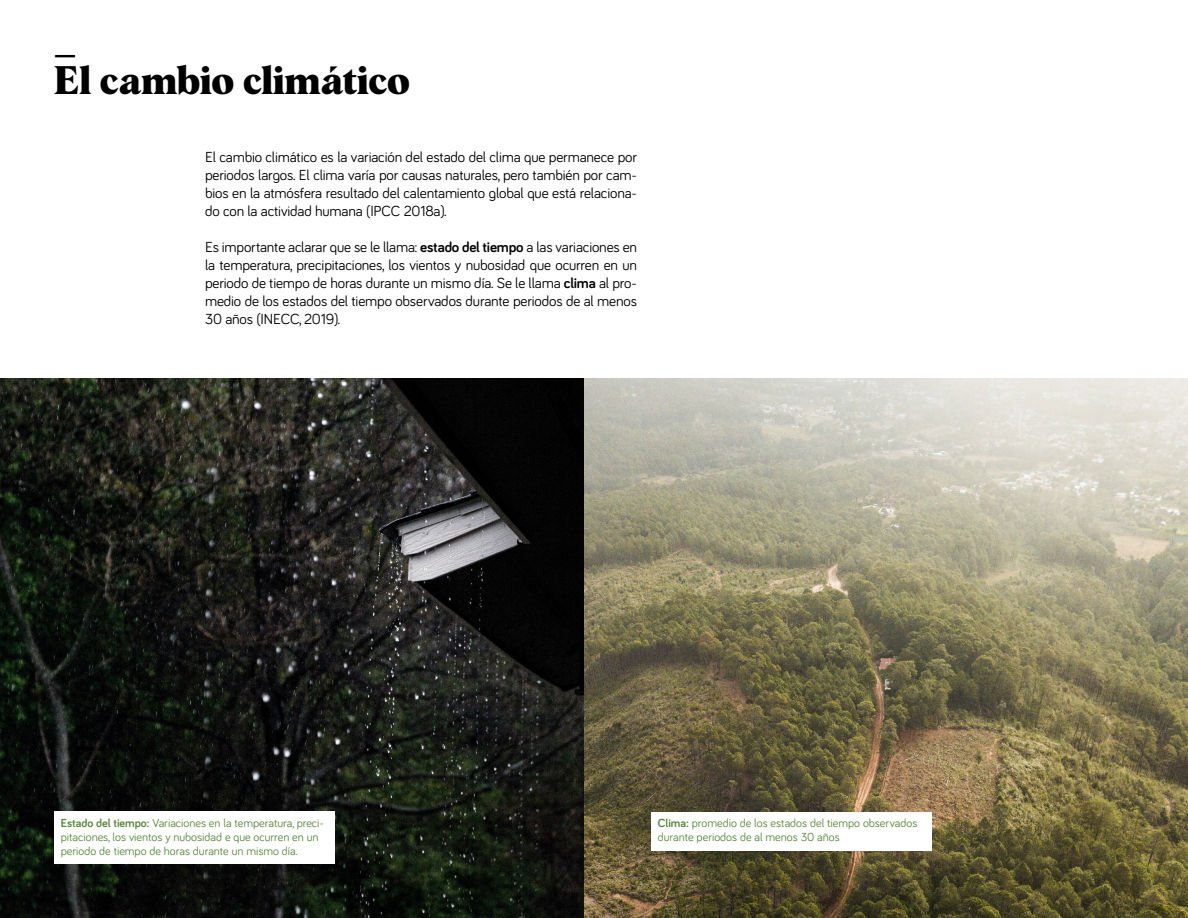
<style>
.page{position:relative;width:1188px;height:918px;background:#fff}
.page>*{position:absolute;margin:0;border:0;box-sizing:border-box;transform-origin:0 0}
.t1{font:700 39px/42px "Albra Text";color:#000}
.t2{font:15px/18px "Bariol";letter-spacing:-.01em;color:#000;text-align:justify}
.t3{font:12px/14.4px "Bariol";color:#58863d}
.s1{font-weight:700}
</style>
<div class="page">
<img style="left:0;top:378px;width:1188px;height:540px">
<div style="left:54px;top:812px;width:281px;height:52px;background:#fff"></div>
<div style="left:651px;top:812px;width:281px;height:38px;background:#fff"></div>
<h1 class="t1" style="left:54px;top:15px;width:358px">_<br>El cambio climático</h1>
<p class="t2" style="left:205px;top:147px;width:433px">El cambio climático es la variación del estado del clima que permanece por periodos largos. El clima varía por causas naturales, pero también por cam&shy;bios en la atmósfera resultado del calentamiento global que está relaciona&shy;do con la actividad humana (IPCC 2018a).</p>
<p class="t2" style="left:205px;top:237px;width:433px">Es importante aclarar que se le llama: <span class="s1">estado del tiempo</span> a las variaciones en la temperatura, precipitaciones, los vientos y nubosidad que ocurren en un periodo de tiempo de horas durante un mismo día. Se le llama <span class="s1">clima</span> al pro&shy;medio de los estados del tiempo observados durante periodos de al menos 30 años (INECC, 2019).</p>
<p class="t3" style="left:61px;top:815px;width:265px"><span class="s1">Estado del tiempo:</span> Variaciones en la temperatura, preci&shy;pitaciones, los vientos y nubosidad e que ocurren en un periodo de tiempo de horas durante un mismo día.</p>
<p class="t3" style="left:658px;top:815px;width:261px"><span class="s1">Clima:</span> promedio de los estados del tiempo observados durante periodos de al menos 30 años</p>
</div>
